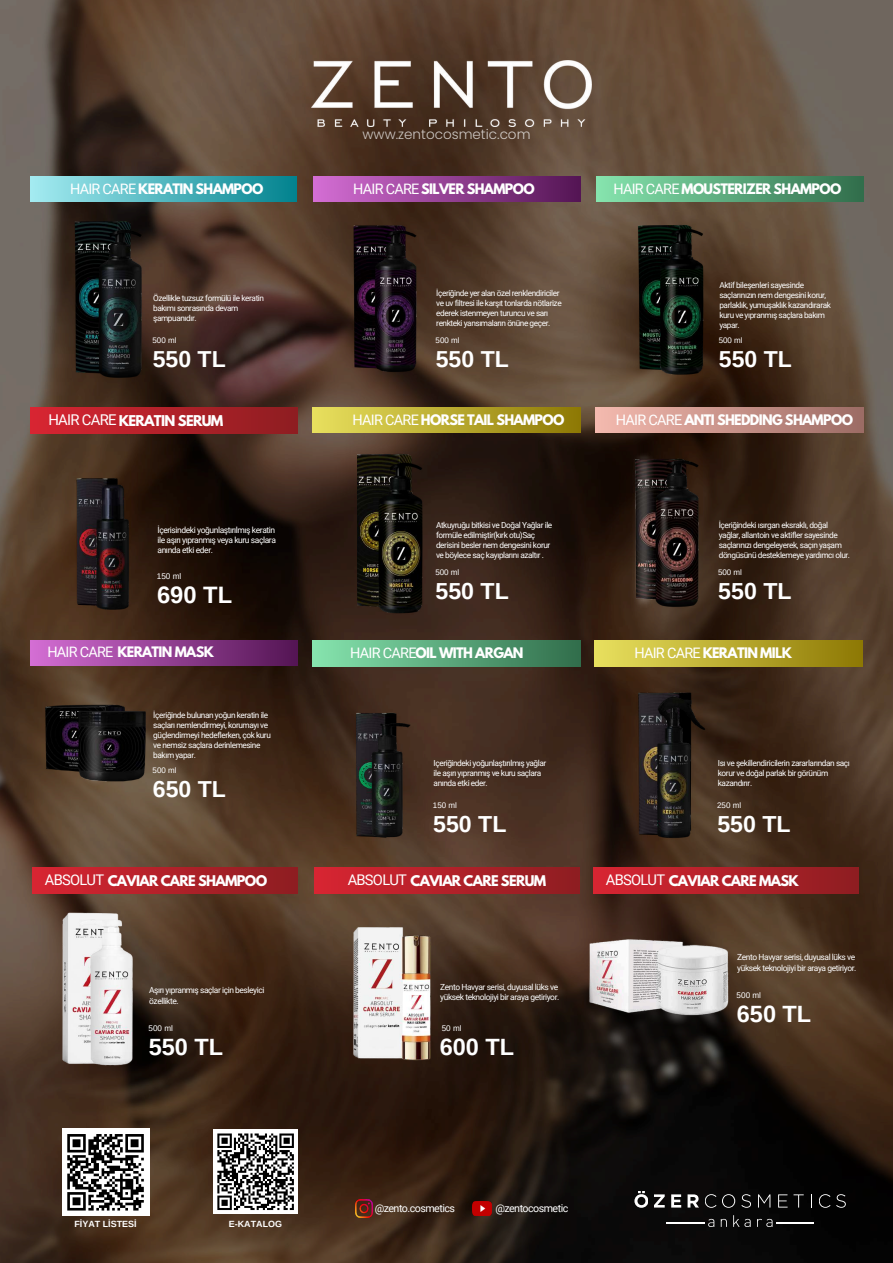
<style>
.page{position:relative;width:893px;height:1263px;background:#fff}
.page>*{position:absolute;margin:0;border:0;box-sizing:border-box;transform-origin:0 0}
.t1{font:700 23.77px "Arimo";color:#fff}
.t2{font:700 23.55px "Arimo";color:#fff}
.t3{font:700 23.17px "Arimo";color:#fff}
.t4{font:700 23.1px "Arimo";color:#fff}
.t5{font:700 23.02px "Arimo";color:#fff}
.t6{font:14.48px "Roboto";letter-spacing:-.05em;color:#fff}
.t7{font:300 13.58px "Poppins";color:#fff}
.t8{font:700 13.2px "League Spartan";letter-spacing:-.05em;color:#fff}
.t9{font:700 13.05px "League Spartan";letter-spacing:-.05em;color:#fff}
.t10{font:700 12.9px "League Spartan";letter-spacing:-.05em;color:#fff}
.t11{font:700 12.83px "League Spartan";letter-spacing:-.05em;color:#fff}
.t12{font:10.73px "Roboto";letter-spacing:-.05em;color:#fff}
.t13{font:700 8.93px "Arimo";color:#fff}
.t14{font:8.48px/10.4px "Roboto";letter-spacing:-.05em;color:#fff;text-align:justify}
.t15{font:8.4px/10.3px "Roboto";letter-spacing:-.05em;color:#fff}
.t16{font:8.32px/10.1px "Roboto";letter-spacing:-.05em;color:#fff}
.t17{font:8.25px/10.1px "Roboto";letter-spacing:-.05em;color:#fff}
.t18{font:8.18px "Arimo";color:#fff}
.t19{font:8.1px "Arimo";color:#fff}
.t20{font:8.02px "Arimo";color:#fff}
.t21{font:7.95px "Arimo";color:#fff}
.s1{font-family:"Roboto";font-weight:400;font-size:14.4px}
.s2{font-family:"Roboto";font-weight:400;font-size:14.85px}
.s3{font-family:"Roboto";font-weight:400;font-size:14.48px}
.s4{font-family:"Roboto";font-weight:400;font-size:14.7px}
</style>
<div class="page">
<img style="left:0;top:0;width:893px;height:1263px">
<img style="left:357px;top:440px;width:73px;height:10px">
<img style="left:334px;top:450px;width:133px;height:176px">
<div style="left:312px;top:408px;width:268px;height:25px;background:linear-gradient(to right,#e8e05e,#8d7904)"></div>
<div style="left:30px;top:408px;width:268px;height:26px;background:linear-gradient(to right,#d82532,#8e1d21)"></div>
<div style="left:30px;top:177px;width:267px;height:25px;background:linear-gradient(to right,#a4ebf1,#02828e)"></div>
<div style="left:313px;top:177px;width:267px;height:25px;background:linear-gradient(to right,#d46ed4,#541554)"></div>
<img style="left:38px;top:213px;width:128px;height:169px">
<img style="left:56px;top:218px;width:128px;height:170px">
<img style="left:320px;top:218px;width:118px;height:158px">
<img style="left:337px;top:222px;width:118px;height:158px">
<div style="left:596px;top:177px;width:267px;height:25px;background:linear-gradient(to right,#86e4ae,#316d4b)"></div>
<img style="left:604px;top:216px;width:121px;height:163px">
<img style="left:621px;top:220px;width:121px;height:163px">
<img style="left:40px;top:466px;width:114px;height:152px">
<img style="left:56px;top:471px;width:113px;height:152px">
<img style="left:595px;top:446px;width:16px;height:167px">
<img style="left:611px;top:446px;width:131px;height:175px">
<div style="left:595px;top:408px;width:268px;height:25px;background:linear-gradient(to right,#f4baaf,#9c6c65)"></div>
<div style="left:594px;top:641px;width:268px;height:25px;background:linear-gradient(to right,#e8e05e,#8d7904)"></div>
<div style="left:312px;top:641px;width:268px;height:25px;background:linear-gradient(to right,#86e4ae,#316e4b)"></div>
<img style="left:320px;top:701px;width:111px;height:148px">
<img style="left:336px;top:706px;width:111px;height:148px">
<img style="left:604px;top:683px;width:120px;height:161px">
<img style="left:621px;top:687px;width:97px;height:161px">
<div style="left:30px;top:640px;width:267px;height:25px;background:linear-gradient(to right,#d46ed4,#541554)"></div>
<img style="left:33px;top:670px;width:103px;height:137px">
<img style="left:60px;top:680px;width:103px;height:138px">
<img style="left:312px;top:61px;width:279px;height:66px">
<div style="left:314px;top:868px;width:265px;height:25px;background:linear-gradient(to right,#d82532,#8e1d21)"></div>
<div style="left:32px;top:868px;width:265px;height:25px;background:linear-gradient(to right,#d82532,#8e1d21)"></div>
<div style="left:593px;top:868px;width:265px;height:25px;background:linear-gradient(to right,#d82532,#8e1d21)"></div>
<img style="left:50px;top:909px;width:84px;height:161px">
<img style="left:76px;top:910px;width:67px;height:164px">
<img style="left:339px;top:905px;width:111px;height:171px">
<img style="left:579px;top:930px;width:167px;height:98px">
<svg style="left:634px;top:1191px;width:14px;height:17px"></svg>
<svg style="left:654px;top:1194px;width:10px;height:13px"></svg>
<svg style="left:671px;top:1194px;width:10px;height:13px"></svg>
<svg style="left:708px;top:1219px;width:6px;height:8px"></svg>
<hr style="left:666px;top:1223px;width:38px;height:1px;background:#fff">
<svg style="left:687px;top:1194px;width:29px;height:14px"></svg>
<svg style="left:721px;top:1219px;width:6px;height:8px"></svg>
<svg style="left:722px;top:1194px;width:13px;height:14px"></svg>
<svg style="left:741px;top:1194px;width:10px;height:14px"></svg>
<svg style="left:733px;top:1215px;width:17px;height:12px"></svg>
<svg style="left:758px;top:1194px;width:12px;height:13px"></svg>
<svg style="left:778px;top:1194px;width:9px;height:13px"></svg>
<svg style="left:793px;top:1194px;width:10px;height:13px"></svg>
<svg style="left:757px;top:1219px;width:15px;height:8px"></svg>
<hr style="left:776px;top:1223px;width:37px;height:1px;background:#fff">
<svg style="left:810px;top:1194px;width:1px;height:13px"></svg>
<svg style="left:818px;top:1194px;width:12px;height:14px"></svg>
<svg style="left:836px;top:1194px;width:10px;height:14px"></svg>
<img style="left:355px;top:1200px;width:18px;height:17px">
<img style="left:472px;top:1202px;width:19px;height:13px">
<div style="left:62px;top:1129px;width:87px;height:87px;background:#fff"></div>
<svg style="left:67px;top:1134px;width:77px;height:77px"></svg>
<div style="left:213px;top:1129px;width:85px;height:85px;background:#fff"></div>
<svg style="left:217px;top:1133px;width:77px;height:77px"></svg>
<h3 class="t7" style="left:362px;top:125px;width:169px">www.zentocosmetic.com</h3>
<h3 class="t11" style="left:70px;top:182px;width:195px"><span class="s1">HAIR CARE</span> KERATIN SHAMPOO</h3>
<h3 class="t11" style="left:353px;top:182px;width:183px"><span class="s1">HAIR CARE</span> SILVER SHAMPOO</h3>
<h3 class="t11" style="left:613px;top:182px;width:229px"><span class="s1">HAIR CARE</span> MOUSTERIZER SHAMPOO</h3>
<p class="t17" style="left:153px;top:293px;width:112px">Özellikle tuzsuz formülü ile keratin bakımı sonrasında devam şampuanıdır.</p>
<p class="t17" style="left:436px;top:288px;width:127px">İçeriğinde yer alan özel renklendiriciler ve uv filtresi ile karşıt tonlarda nötlarize ederek istenmeyen turuncu ve sarı renkteki yansımaların önüne geçer.</p>
<p class="t17" style="left:719px;top:280px;width:113px">Aktif bileşenleri sayesinde saçlarınızın nem dengesini korur, parlaklık, yumuşaklık kazandırarak kuru ve yıpranmış saçlara bakım yapar.</p>
<p class="t21" style="left:153px;top:335px;width:25px">500 ml</p>
<p class="t21" style="left:435px;top:335px;width:25px">500 ml</p>
<p class="t21" style="left:718px;top:335px;width:25px">500 ml</p>
<h3 class="t5" style="left:153px;top:346px;width:75px">550 TL</h3>
<h3 class="t5" style="left:436px;top:346px;width:75px">550 TL</h3>
<h3 class="t5" style="left:719px;top:346px;width:75px">550 TL</h3>
<h3 class="t10" style="left:421px;top:413px;width:145px">HORSE TAIL SHAMPOO</h3>
<h3 class="t8" style="left:48px;top:414px;width:176px"><span class="s2">HAIR CARE</span> KERATIN SERUM</h3>
<h3 class="t6" style="left:352px;top:411px;width:68px">HAIR CARE</h3>
<h3 class="t10" style="left:616px;top:413px;width:239px"><span class="s3">HAIR CARE</span> ANTI SHEDDING SHAMPOO</h3>
<p class="t14" style="left:157px;top:525px;width:120px">İçerisindeki yoğunlaştırılmış keratin ile aşırı yıpranmış veya kuru saçlara anında etki eder.</p>
<p class="t16" style="left:436px;top:520px;width:118px">Atkuyruğu bitkisi ve Doğal Yağlar ile formüle edilmiştir(kırk otu)Saç derisini besler nem dengesini korur ve böylece saç kayıplarını azaltır .</p>
<p class="t16" style="left:718px;top:520px;width:133px">İçeriğindeki ısırgan eksraklı, doğal yağlar, allantoin ve aktifler sayesinde saçlarınızı dengeleyerek, saçın yaşam döngüsünü desteklemeye yardımcı olur.</p>
<p class="t18" style="left:157px;top:571px;width:26px">150 ml</p>
<p class="t20" style="left:435px;top:567px;width:26px">500 ml</p>
<p class="t20" style="left:718px;top:567px;width:26px">500 ml</p>
<h1 class="t1" style="left:157px;top:582px;width:77px">690 TL</h1>
<h3 class="t3" style="left:435px;top:578px;width:75px">550 TL</h3>
<h3 class="t3" style="left:718px;top:578px;width:75px">550 TL</h3>
<h3 class="t11" style="left:47px;top:646px;width:168px"><span class="s1">HAIR CARE</span> KERATIN MASK</h3>
<h3 class="t10" style="left:350px;top:647px;width:175px"><span class="s3">HAIR CARE</span>OIL WITH ARGAN</h3>
<h3 class="t10" style="left:634px;top:647px;width:159px"><span class="s3">HAIR CARE</span> KERATIN MILK</h3>
<p class="t17" style="left:153px;top:710px;width:119px">İçeriğinde bulunan yoğun keratin ile saçları nemlendirmeyi, korumayı ve güçlendirmeyi hedeflerken, çok kuru ve nemsiz saçlara derinlemesine bakım yapar.</p>
<p class="t21" style="left:153px;top:765px;width:25px">500 ml</p>
<h3 class="t4" style="left:153px;top:775px;width:75px">650 TL</h3>
<p class="t16" style="left:433px;top:758px;width:114px">Içeriğindeki yoğunlaştırılmış yağlar ile aşırı yıpranmış ve kuru saçlara anında etki eder.</p>
<p class="t20" style="left:433px;top:800px;width:26px">150 ml</p>
<h3 class="t3" style="left:433px;top:811px;width:75px">550 TL</h3>
<p class="t16" style="left:718px;top:758px;width:134px">Isı ve şekillendiricilerin zararlarından saçı korur ve doğal parlak bir görünüm kazandırır.</p>
<p class="t20" style="left:717px;top:800px;width:26px">250 ml</p>
<h3 class="t3" style="left:717px;top:811px;width:75px">550 TL</h3>
<h3 class="t9" style="left:45px;top:874px;width:224px"><span class="s4">ABSOLUT</span> CAVIAR CARE SHAMPOO</h3>
<h3 class="t9" style="left:348px;top:874px;width:200px"><span class="s4">ABSOLUT</span> CAVIAR CARE SERUM</h3>
<h3 class="t9" style="left:606px;top:874px;width:194px"><span class="s4">ABSOLUT</span> CAVIAR CARE MASK</h3>
<p class="t15" style="left:737px;top:952px;width:121px">Zento Havyar serisi, duyusal lüks ve yüksek teknolojiyi bir araya getiriyor.</p>
<p class="t15" style="left:149px;top:985px;width:117px">Aşırı yıpranmış saçlar için besleyici özellikte.</p>
<p class="t15" style="left:440px;top:982px;width:121px">Zento Havyar serisi, duyusal lüks ve yüksek teknolojiyi bir araya getiriyor.</p>
<p class="t19" style="left:736px;top:990px;width:26px">500 ml</p>
<h2 class="t2" style="left:737px;top:1000px;width:76px">650 TL</h2>
<p class="t19" style="left:148px;top:1023px;width:26px">500 ml</p>
<p class="t19" style="left:442px;top:1023px;width:21px">50 ml</p>
<h2 class="t2" style="left:149px;top:1033px;width:76px">550 TL</h2>
<h2 class="t2" style="left:440px;top:1033px;width:76px">600 TL</h2>
<h3 class="t12" style="left:375px;top:1202px;width:82px">@zento.cosmetics</h3>
<h3 class="t12" style="left:495px;top:1202px;width:75px">@zentocosmetic</h3>
<p class="t13" style="left:74px;top:1219px;width:64px">FİYAT LİSTESİ</p>
<p class="t13" style="left:229px;top:1219px;width:55px">E-KATALOG</p>
</div>
